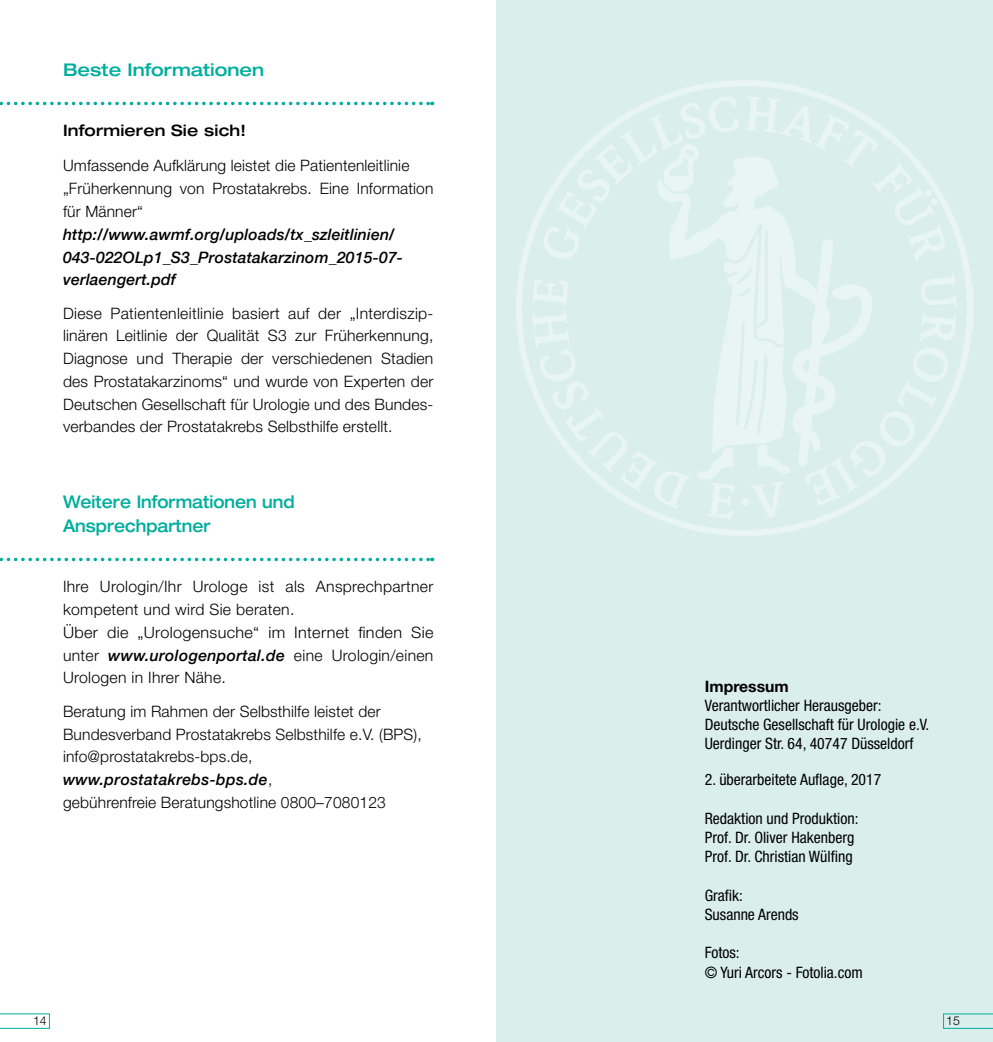
<style>
.page{position:relative;width:993px;height:1042px;background:#fff}
.page>*{position:absolute;margin:0;border:0;box-sizing:border-box;transform-origin:0 0}
.t1{font:500 expanded 17.5px/24.5px "Helvetica Neue";color:#00ae9d;scale:.88 1}
.t2{font:500 expanded 17.5px "Helvetica Neue";color:#00ae9d}
.t3{font:300 15.75px/22.8px "Helvetica Neue";letter-spacing:.01em;color:#000}
.t4{font:condensed 15.75px/19.2px "Helvetica Neue";color:#000}
.t5{font:italic 500 15.75px/22.8px "Helvetica Neue";letter-spacing:.01em;color:#000}
.t6{font:500 expanded 15.75px "Helvetica Neue";letter-spacing:.01em;color:#000}
.t7{font:700 15.75px "Helvetica Neue";color:#000}
.t8{font:300 12.25px "Helvetica Neue";color:#000}
.s1{font-weight:500;font-style:italic}
</style>
<div class="page">
<div style="left:496px;top:0;width:496px;height:1042px;background:#daefeb"></div>
<svg style="left:0;top:102px;width:432px;height:3px"></svg>
<svg style="left:0;top:558px;width:432px;height:3px"></svg>
<img style="left:517px;top:80px;width:455px;height:455px">
<svg style="left:943px;top:1013px;width:49px;height:15px"></svg>
<svg style="left:0;top:1013px;width:50px;height:15px"></svg>
<p class="t2" style="left:63px;top:59px;width:202px">Beste Informationen</p>
<p class="t6" style="left:63px;top:121px;width:184px">Informieren Sie sich!</p>
<p class="t3" style="left:63px;top:154px;width:372px">Umfassende Aufklärung leistet die Patientenleitlinie „Früherkennung von Prostatakrebs. Eine Information für Männer“</p>
<p class="t5" style="left:63px;top:222px;width:341px">http://www.awmf.org/uploads/tx_szleitlinien/<br>043-022OLp1_S3_Prostatakarzinom_2015-07- verlaengert.pdf</p>
<p class="t3" style="left:63px;top:301px;width:372px;text-align:justify">Diese Patientenleitlinie basiert auf der „Interdiszip&shy;linären Leitlinie der Qualität S3 zur Früherkennung, Diagnose und Therapie der verschiedenen Stadien des Prostatakarzinoms“ und wurde von Experten der Deutschen Gesellschaft für Urologie und des Bundes&shy;verbandes der Prostatakrebs Selbsthilfe erstellt.</p>
<p class="t1" style="left:63px;top:489px;width:264px">Weitere Informationen und<br>Ansprechpartner</p>
<p class="t3" style="left:63px;top:575px;width:372px">Ihre Urologin/Ihr Urologe ist als Ansprechpartner kompetent und wird Sie beraten.<br>Über die „Urologensuche“ im Internet finden Sie unter <span class="s1">www.urologenportal.de</span> eine Urologin/einen Urologen in Ihrer Nähe.</p>
<p class="t3" style="left:63px;top:699px;width:360px">Beratung im Rahmen der Selbsthilfe leistet der Bundesverband Prostatakrebs Selbsthilfe e.V. (BPS), info@prostatakrebs-bps.de, <span class="s1">www.prostatakrebs-bps.de</span>,<br>gebührenfreie Beratungshotline 0800–7080123</p>
<p class="t7" style="left:704px;top:676px;width:85px">Impressum</p>
<p class="t4" style="left:704px;top:695px;width:226px">Verantwortlicher Herausgeber:<br>Deutsche Gesellschaft für Urologie e.V.<br>Uerdinger Str. 64, 40747 Düsseldorf</p>
<p class="t4" style="left:704px;top:770px;width:178px">2. überarbeitete Auflage, 2017</p>
<p class="t4" style="left:704px;top:808px;width:155px">Redaktion und Produktion:<br>Prof. Dr. Oliver Hakenberg<br>Prof. Dr. Christian Wülfing</p>
<p class="t4" style="left:704px;top:885px;width:95px">Grafik:<br>Susanne Arends</p>
<p class="t4" style="left:704px;top:943px;width:159px">Fotos:<br>© Yuri Arcors - Fotolia.com</p>
<p class="t8" style="left:33px;top:1013px;width:15px">14</p>
<p class="t8" style="left:945px;top:1013px;width:15px">15</p>
</div>
